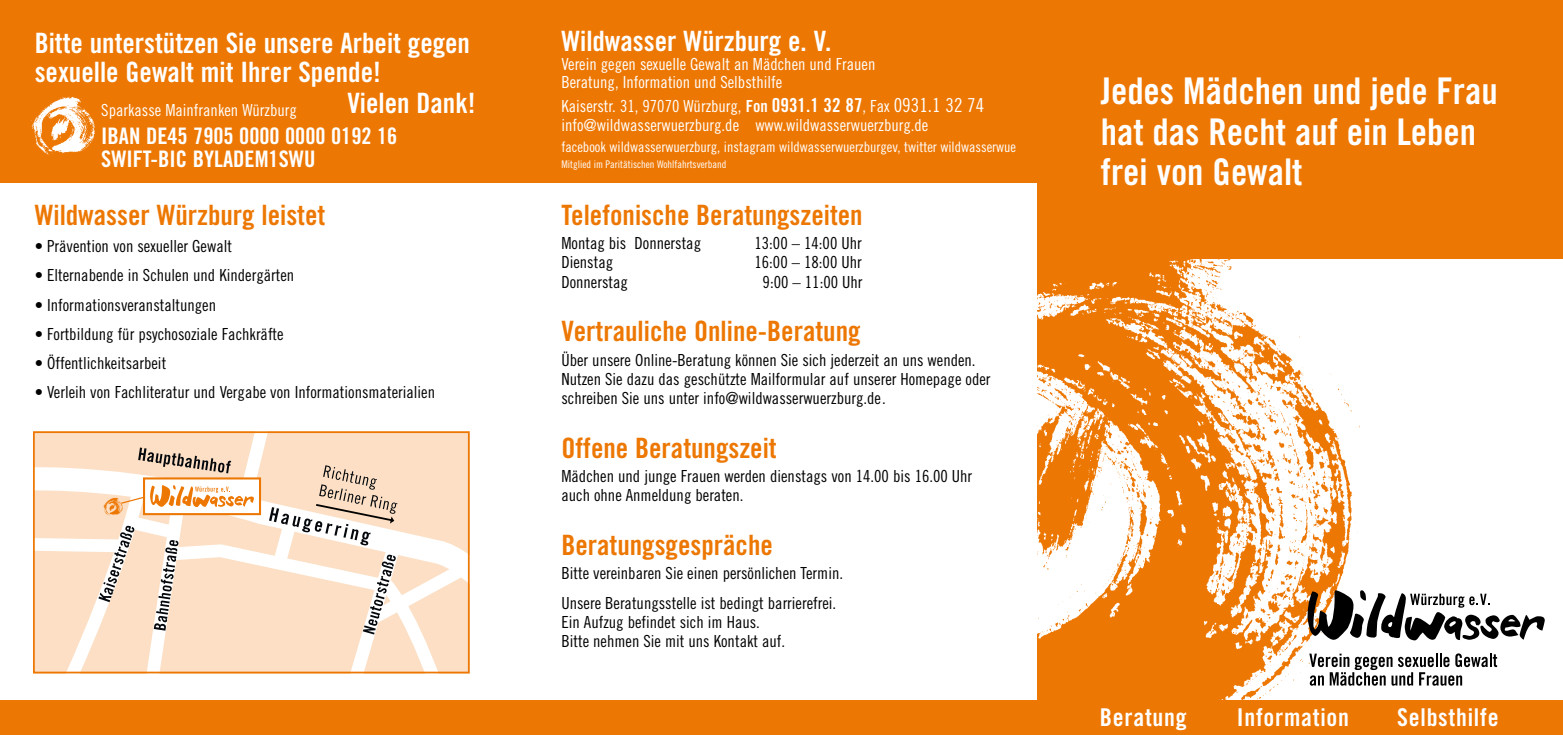
<style>
.page{position:relative;width:1563px;height:735px;background:#fff}
.page>*{position:absolute;margin:0;border:0;box-sizing:border-box;transform-origin:0 0}
.t1{font:36.75px/40.2px "Trade Gothic Bold Cond Twenty";color:#fff}
.t2{font:28px "Trade Gothic Bold Cond Twenty";color:#ed7703}
.t3{font:28px "Trade Gothic Bold Cond Twenty";color:#fff}
.t4{font:24.5px "Trade Gothic Bold Cond Twenty";letter-spacing:.03em;color:#fff}
.t5{font:22.75px/22.8px "Trade Gothic Bold Cond Twenty";color:#fff}
.t6{font:16.62px/19.2px "Trade Gothic Cond Eighteen";color:#000}
.t7{font:16.62px/18.7px "Trade Gothic Cond Eighteen";color:#fff}
.t8{font:14.35px "Trade Gothic Cond Eighteen";color:#fff}
.t9{font:10.5px "Trade Gothic Cond Eighteen";color:#fff}
.s1{font-family:"Trade Gothic Bold Cond Twenty"}
.s2{font-family:"Trade Gothic Bold Cond Twenty";font-size:19.25px}
.s3{font-size:19.25px}
</style>
<div class="page">
<div style="left:0;top:0;width:1037px;height:182px;background:#ed7703"></div>
<img style="left:1037px;top:258px;width:324px;height:441px">
<div style="left:0;top:699px;width:1563px;height:35px;background:#ed7703"></div>
<div style="left:1037px;top:0;width:526px;height:258px;background:#ed7703"></div>
<svg style="left:36px;top:434px;width:431px;height:236px"></svg>
<div style="left:33px;top:431px;width:437px;height:242px;border:2px solid #ed7703"></div>
<img style="left:31px;top:96px;width:64px;height:59px">
<svg style="left:1309px;top:653px;width:188px;height:32px"></svg>
<svg style="left:1306px;top:589px;width:239px;height:51px"></svg>
<h2 class="t3" style="left:35px;top:26px;width:437px">Bitte unterstützen Sie unsere Arbeit gegen</h2>
<h2 class="t3" style="left:35px;top:55px;width:348px">sexuelle Gewalt mit Ihrer Spende!</h2>
<h2 class="t3" style="left:347px;top:85px;width:130px">Vielen Dank!</h2>
<p class="t7" style="left:101px;top:101px;width:197px">Sparkasse Mainfranken Würzburg</p>
<h3 class="t5" style="left:101px;top:124px;width:297px">IBAN DE45 7905 0000 0000 0192 16<br>SWIFT-BIC BYLADEM1SWU</h3>
<h2 class="t2" style="left:35px;top:198px;width:292px">Wildwasser Würzburg leistet</h2>
<p class="t6" style="left:35px;top:236px;width:199px">• Prävention von sexueller Gewalt</p>
<p class="t6" style="left:35px;top:265px;width:261px">• Elternabende in Schulen und Kindergärten</p>
<p class="t6" style="left:35px;top:295px;width:183px">• Informationsveranstaltungen</p>
<p class="t6" style="left:35px;top:324px;width:250px">• Fortbildung für psychosoziale Fachkräfte</p>
<p class="t6" style="left:35px;top:353px;width:133px">• Öffentlichkeitsarbeit</p>
<p class="t6" style="left:35px;top:382px;width:402px">• Verleih von Fachliteratur und Vergabe von Informationsmaterialien</p>
<h2 class="t3" style="left:561px;top:24px;width:271px">Wildwasser Würzburg e. V.</h2>
<p class="t7" style="left:561px;top:54px;width:315px">Verein gegen sexuelle Gewalt an Mädchen und Frauen<br>Beratung, Information und Selbsthilfe</p>
<p class="t7" style="left:561px;top:97px;width:424px">Kaiserstr. 31, 97070 Würzburg, <span class="s1">Fon</span> <span class="s2">0931.1 32 87</span>, Fax <span class="s3">0931.1 32 74 </span>info@wildwasserwuerzburg.de www.wildwasserwuerzburg.de</p>
<p class="t8" style="left:561px;top:138px;width:456px">facebook wildwasserwuerzburg, instagram wildwasserwuerzburgev, twitter wildwasserwue</p>
<p class="t9" style="left:561px;top:158px;width:166px">Mitglied im Paritätischen Wohlfahrtsverband</p>
<h2 class="t2" style="left:561px;top:198px;width:303px">Telefonische Beratungszeiten</h2>
<p class="t6" style="left:561px;top:233px;width:141px">Montag bis Donnerstag</p>
<p class="t6" style="left:754px;top:233px;width:109px">13:00 – 14:00 Uhr</p>
<p class="t6" style="left:561px;top:252px;width:53px">Dienstag</p>
<p class="t6" style="left:754px;top:252px;width:109px">16:00 – 18:00 Uhr</p>
<p class="t6" style="left:561px;top:272px;width:68px">Donnerstag</p>
<p class="t6" style="left:762px;top:272px;width:101px">9:00 – 11:00 Uhr</p>
<h2 class="t2" style="left:561px;top:314px;width:301px">Vertrauliche Online-Beratung</h2>
<p class="t6" style="left:561px;top:349px;width:430px">Über unsere Online-Beratung können Sie sich jederzeit an uns wenden.<br>Nutzen Sie dazu das geschützte Mailformular auf unserer Homepage oder schreiben Sie uns unter info@wildwasserwuerzburg.de.</p>
<h2 class="t2" style="left:561px;top:430px;width:217px">Offene Beratungszeit</h2>
<p class="t6" style="left:561px;top:466px;width:412px">Mädchen und junge Frauen werden dienstags von 14.00 bis 16.00 Uhr auch ohne Anmeldung beraten.</p>
<h2 class="t2" style="left:561px;top:527px;width:213px">Beratungsgespräche</h2>
<p class="t6" style="left:561px;top:558px;width:283px;line-height:29.2px">Bitte vereinbaren Sie einen persönlichen Termin.<br>Unsere Beratungsstelle ist bedingt barrierefrei.</p>
<p class="t6" style="left:561px;top:611px;width:225px">Ein Aufzug befindet sich im Haus.<br>Bitte nehmen Sie mit uns Kontakt auf.</p>
<h1 class="t1" style="left:1101px;top:71px;width:398px">Jedes Mädchen und jede Frau hat das Recht auf ein Leben frei von Gewalt</h1>
<h3 class="t4" style="left:1100px;top:702px;width:88px">Beratung</h3>
<h3 class="t4" style="left:1237px;top:702px;width:114px">Information</h3>
<h3 class="t4" style="left:1397px;top:702px;width:103px">Selbsthilfe</h3>
</div>
